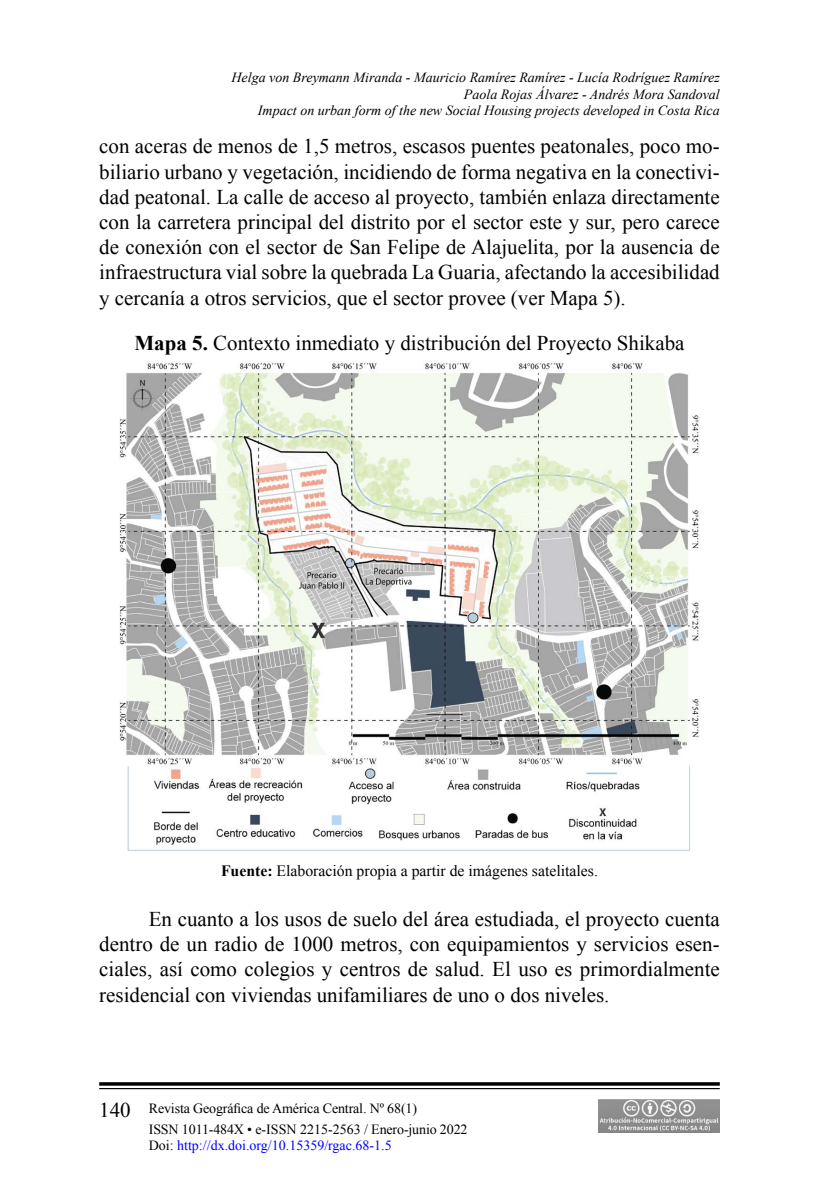
<style>
.page{position:relative;width:819px;height:1197px;background:#fff}
.page>*{position:absolute;margin:0;border:0;box-sizing:border-box;transform-origin:0 0}
.t1{font:21px/25.2px "Times New Roman";color:#000;text-align:justify}
.t2{font:15.75px "Times New Roman";color:#000}
.t3{font:italic 14px/16.8px "Times New Roman";color:#000;text-align:right}
.t4{font:14px/21px "Times New Roman";letter-spacing:-.01em;color:#000}
.t5{font:14px "Times New Roman";color:#00f}
.s1{font-weight:700}
.s2{font-size:21px}
.s3{color:#000}
</style>
<div class="page">
<svg style="left:99px;top:1082px;width:621px;height:4px;background:#1f1f1f"></svg>
<hr style="left:99px;top:1088px;width:621px;height:1px;background:#000">
<img style="left:599px;top:1099px;width:121px;height:34px">
<img style="left:120px;top:362px;width:579px;height:489px">
<p class="t3" style="left:232px;top:68px;width:490px">Helga von Breymann Miranda - Mauricio Ramírez Ramírez - Lucía Rodríguez Ramírez<br>Paola Rojas Álvarez - Andrés Mora Sandoval<br>Impact on urban form of the new Social Housing projects developed in Costa Rica</p>
<p class="t1" style="left:99px;top:134px;width:622px">con aceras de menos de 1,5 metros, escasos puentes peatonales, poco mo&shy;biliario urbano y vegetación, incidiendo de forma negativa en la conectivi&shy;dad peatonal. La calle de acceso al proyecto, también enlaza directamente con la carretera principal del distrito por el sector este y sur, pero carece de conexión con el sector de San Felipe de Alajuelita, por la ausencia de infraestructura vial sobre la quebrada La Guaria, afectando la accesibilidad y cercanía a otros servicios, que el sector provee (ver Mapa 5).</p>
<p class="t1" style="left:134px;top:330px;width:552px"><span class="s1">Mapa 5.</span> Contexto inmediato y distribución del Proyecto Shikaba</p>
<p class="t2" style="left:221px;top:860px;width:379px"><span class="s1">Fuente:</span> Elaboración propia a partir de imágenes satelitales.</p>
<p class="t1" style="left:99px;top:906px;width:622px;text-indent:50px">En cuanto a los usos de suelo del área estudiada, el proyecto cuenta dentro de un radio de 1000 metros, con equipamientos y servicios esen&shy;ciales, así como colegios y centros de salud. El uso es primordialmente residencial con viviendas unifamiliares de uno o dos niveles.</p>
<p class="t4" style="left:149px;top:1097px;width:320px;text-indent:-50px"><span class="s2">140</span> Revista Geográfica de América Central. Nº 68(1)<br>ISSN 1011-484X • e-ISSN 2215-2563 / Enero-junio 2022</p>
<p class="t5" style="left:149px;top:1136px;width:244px"><span class="s3">Doi:</span> http://dx.doi.org/10.15359/rgac.68-1.5</p>
</div>
